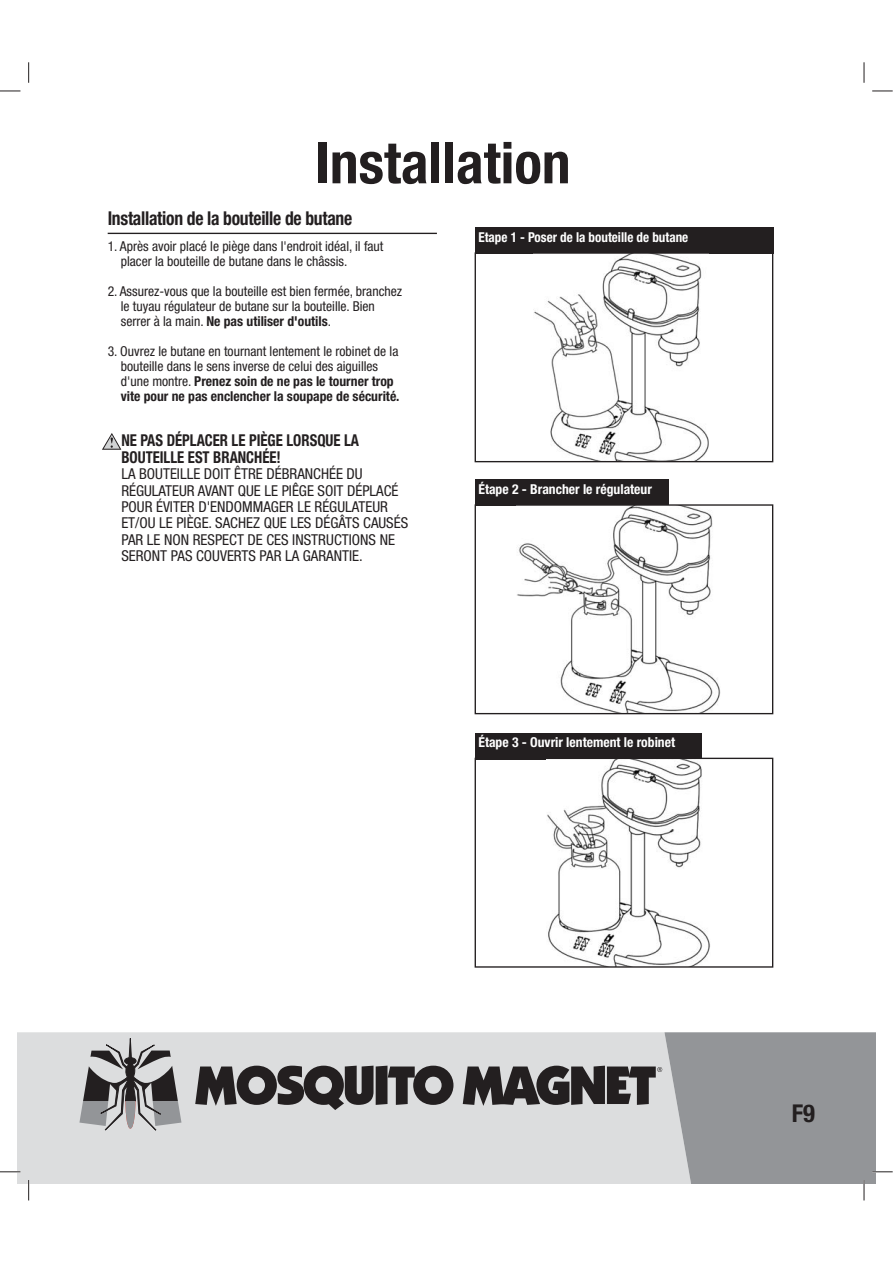
<style>
.page{position:relative;width:893px;height:1263px;background:#fff}
.page>*{position:absolute;margin:0;border:0;box-sizing:border-box;transform-origin:0 0}
.t1{font:700 condensed 57.3px "Helvetica Neue LT Std";color:#231f20}
.t2{font:700 condensed 24.6px "Helvetica Neue LT Std";color:#231f20}
.t3{font:700 condensed 19.05px "Helvetica Neue LT Std";letter-spacing:-.015em;color:#231f20;scale:.92 1}
.t4{font:700 condensed 16.35px/16.4px "Helvetica Neue LT Std";color:#231f20;scale:.9 1}
.t5{font:condensed 15px/16.4px "Helvetica Neue LT Std";color:#231f20}
.t6{font:condensed 13.65px/15px "Helvetica Neue LT Std";color:#231f20}
.t7{font:700 condensed 13.65px "Helvetica Neue LT Std";color:#fff}
.t8{font:700 condensed 13.65px "Helvetica Neue LT Std";color:#fff;scale:.96 1}
.s1{font-weight:700}
</style>
<div class="page">
<div style="left:17px;top:1032px;width:446px;height:151px;background:#dcddde"></div>
<svg style="left:79px;top:1032px;width:102px;height:111px;background:#a5a5a6"></svg>
<svg style="left:195px;top:1066px;width:258px;height:44px;background:#696667"></svg>
<hr style="left:108px;top:233px;width:329px;height:1px;background:#231f20">
<svg style="left:102px;top:433px;width:19px;height:17px"></svg>
<div style="left:475px;top:227px;width:298px;height:27px;background:#231f20"></div>
<img style="left:533px;top:254px;width:176px;height:206px">
<div style="left:475px;top:252px;width:298px;height:210px;border:1px solid #231f20"></div>
<div style="left:475px;top:479px;width:194px;height:27px;background:#231f20"></div>
<img style="left:517px;top:506px;width:203px;height:206px">
<div style="left:475px;top:504px;width:298px;height:210px;border:1px solid #231f20"></div>
<div style="left:475px;top:733px;width:226px;height:27px;background:#231f20"></div>
<img style="left:547px;top:760px;width:163px;height:206px">
<div style="left:475px;top:758px;width:298px;height:210px;border:1px solid #231f20"></div>
<hr style="left:0;top:1171px;width:20px;height:2px;background:#fff">
<hr style="left:28px;top:1180px;width:2px;height:20px;background:#fff">
<svg style="left:0;top:91px;width:20px;height:1px"></svg>
<svg style="left:872px;top:91px;width:21px;height:1px"></svg>
<svg style="left:0;top:1172px;width:20px;height:1px"></svg>
<svg style="left:28px;top:62px;width:1px;height:21px"></svg>
<svg style="left:28px;top:1180px;width:1px;height:20px"></svg>
<svg style="left:864px;top:62px;width:1px;height:21px"></svg>
<svg style="left:463px;top:1032px;width:430px;height:168px;background:#b4b5b6"></svg>
<h1 class="t1" style="left:315px;top:142px;width:257px">Installation</h1>
<h3 class="t3" style="left:108px;top:212px;width:267px">Installation de la bouteille de butane</h3>
<p class="t6" style="left:121px;top:240px;width:264px;text-indent:-13px">1. Après avoir placé le piège dans l'endroit idéal, il faut placer la bouteille de butane dans le châssis.</p>
<p class="t6" style="left:121px;top:285px;width:283px;text-indent:-13px">2. Assurez-vous que la bouteille est bien fermée, branchez le tuyau régulateur de butane sur la bouteille. Bien serrer à la main. <span class="s1">Ne pas utiliser d'outils</span>.</p>
<p class="t6" style="left:121px;top:345px;width:280px;text-indent:-13px">3. Ouvrez le butane en tournant lentement le robinet de la bouteille dans le sens inverse de celui des aiguilles d'une montre. <span class="s1">Prenez soin de ne pas le tourner trop vite pour ne pas enclencher la soupape de sécurité.</span></p>
<p class="t4" style="left:121px;top:434px;width:266px">NE PAS DÉPLACER LE PIÈGE LORSQUE LA<br>BOUTEILLE EST BRANCHÉE!</p>
<p class="t5" style="left:121px;top:467px;width:288px">LA BOUTEILLE DOIT ÊTRE DÉBRANCHÉE DU RÉGULATEUR AVANT QUE LE PIÊGE SOIT DÉPLACÉ POUR ÉVITER D'ENDOMMAGER LE RÉGULATEUR ET/OU LE PIÈGE. SACHEZ QUE LES DÉGÂTS CAUSÉS PAR LE NON RESPECT DE CES INSTRUCTIONS NE SERONT PAS COUVERTS PAR LA GARANTIE.</p>
<p class="t8" style="left:478px;top:232px;width:220px">Etape 1 - Poser de la bouteille de butane</p>
<p class="t7" style="left:478px;top:484px;width:175px">Étape 2 - Brancher le régulateur</p>
<p class="t7" style="left:478px;top:738px;width:198px">Étape 3 - Ouvrir lentement le robinet</p>
<h2 class="t2" style="left:792px;top:1105px;width:25px">F9</h2>
</div>
